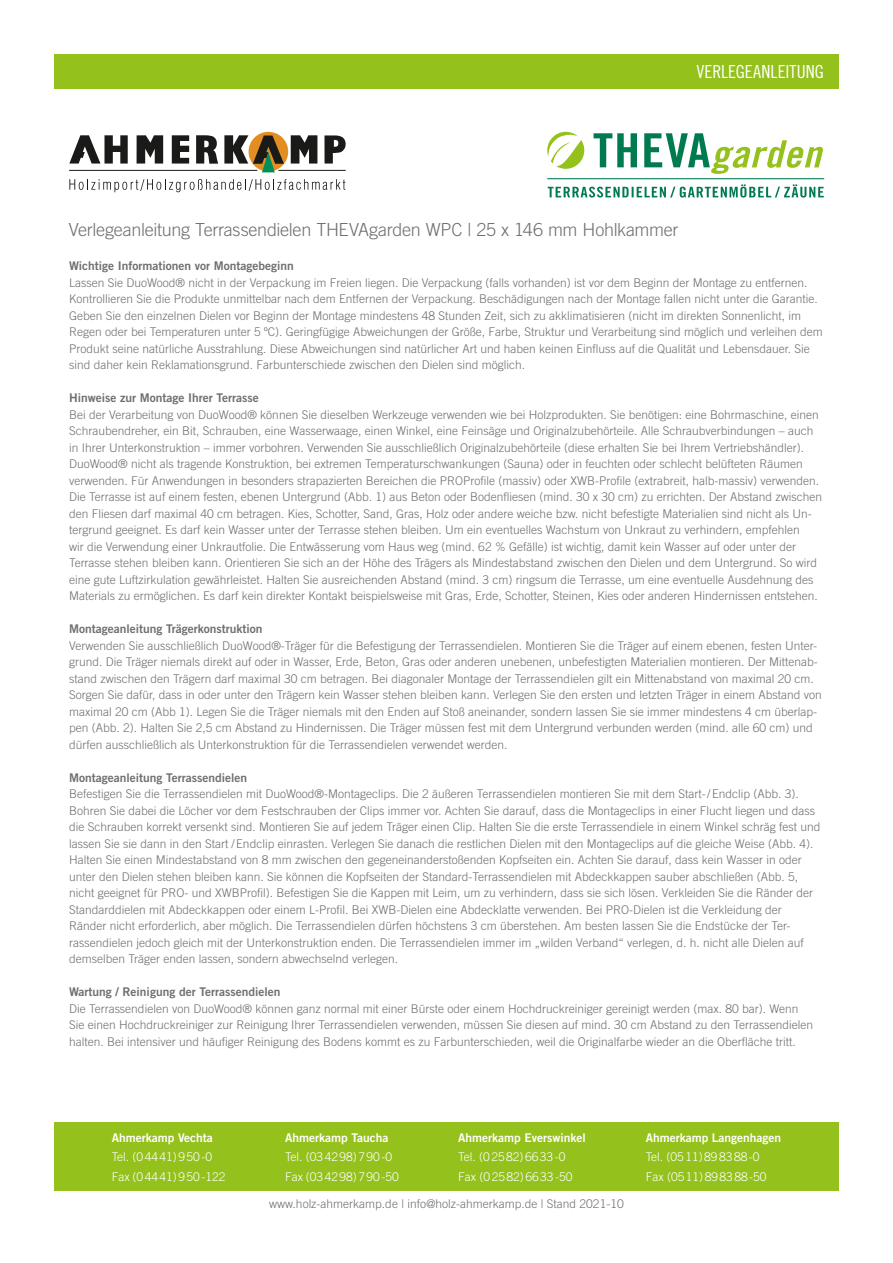
<style>
.page{position:relative;width:893px;height:1263px;background:#fff}
.page>*{position:absolute;margin:0;border:0;box-sizing:border-box;transform-origin:0 0}
.t1{font:300 18px "Trade Gothic LT Std";letter-spacing:-.015em;color:#6f6f6e}
.t2{font:18px "Trade Gothic LT Std Cn 18";letter-spacing:.005em;color:#fff}
.t3{font:300 12px/16.5px "Trade Gothic LT Std";color:#6f6f6e}
.t4{font:12px "Trade Gothic LT Std Bd 2";color:#6f6f6e}
.t5{font:300 12px/19.5px "Trade Gothic LT Std";color:#fff}
.t6{font:12px "Trade Gothic LT Std Bd 2";color:#fff}
</style>
<div class="page">
<div style="left:54px;top:54px;width:785px;height:34px;background:#94c11c"></div>
<svg style="left:547px;top:132px;width:37px;height:37px"></svg>
<svg style="left:594px;top:133px;width:229px;height:41px"></svg>
<hr style="left:547px;top:178px;width:277px;height:1px;background:#007b4f">
<svg style="left:548px;top:184px;width:276px;height:14px"></svg>
<svg style="left:172px;top:135px;width:17px;height:29px"></svg>
<svg style="left:137px;top:135px;width:26px;height:29px"></svg>
<svg style="left:69px;top:135px;width:59px;height:29px"></svg>
<svg style="left:291px;top:135px;width:26px;height:29px"></svg>
<div style="left:249px;top:132px;width:39px;height:39px;background:#e38e22;border-radius:50%"></div>
<svg style="left:224px;top:135px;width:60px;height:37px"></svg>
<svg style="left:196px;top:135px;width:22px;height:29px"></svg>
<svg style="left:324px;top:135px;width:22px;height:29px"></svg>
<svg style="left:69px;top:179px;width:276px;height:13px"></svg>
<hr style="left:278px;top:170px;width:68px;height:1px;background:#1a1a18">
<hr style="left:69px;top:170px;width:188px;height:1px;background:#1a1a18">
<div style="left:54px;top:1123px;width:785px;height:68px;background:#94c11c"></div>
<h1 class="t2" style="left:696px;top:60px;width:129px">VERLEGEANLEITUNG</h1>
<h1 class="t1" style="left:69px;top:219px;width:611px">Verlegeanleitung Terrassendielen THEVAgarden WPC | 25 x 146 mm Hohlkammer</h1>
<p class="t4" style="left:69px;top:258px;width:226px">Wichtige Informationen vor Montagebeginn</p>
<p class="t3" style="left:69px;top:274px;width:755px">Lassen Sie DuoWood® nicht in der Verpackung im Freien liegen. Die Verpackung (falls vorhanden) ist vor dem Beginn der Montage zu entfernen.<br>Kontrollieren Sie die Produkte unmittelbar nach dem Entfernen der Verpackung. Beschädigungen nach der Montage fallen nicht unter die Garantie.<br>Geben Sie den einzelnen Dielen vor Beginn der Montage mindestens 48 Stunden Zeit, sich zu akklimatisieren (nicht im direkten Sonnenlicht, im Regen oder bei Temperaturen unter 5 ºC). Geringfügige Abweichungen der Größe, Farbe, Struktur und Verarbeitung sind möglich und verleihen dem Produkt seine natürliche Ausstrahlung. Diese Abweichungen sind natürlicher Art und haben keinen Einfluss auf die Qualität und Lebensdauer. Sie sind daher kein Reklamationsgrund. Farbunterschiede zwischen den Dielen sind möglich.</p>
<p class="t4" style="left:69px;top:390px;width:191px">Hinweise zur Montage Ihrer Terrasse</p>
<p class="t3" style="left:69px;top:406px;width:755px">Bei der Verarbeitung von DuoWood® können Sie dieselben Werkzeuge verwenden wie bei Holzprodukten. Sie benötigen: eine Bohrmaschine, einen Schraubendreher, ein Bit, Schrauben, eine Wasserwaage, einen Winkel, eine Feinsäge und Originalzubehörteile. Alle Schraubverbindungen – auch in Ihrer Unterkonstruktion – immer vorbohren. Verwenden Sie ausschließlich Originalzubehörteile (diese erhalten Sie bei Ihrem Vertriebshändler).<br>DuoWood® nicht als tragende Konstruktion, bei extremen Temperaturschwankungen (Sauna) oder in feuchten oder schlecht belüfteten Räumen verwenden. Für Anwendungen in besonders strapazierten Bereichen die PROProfile (massiv) oder XWB-Profile (extrabreit, halb-massiv) verwenden.<br>Die Terrasse ist auf einem festen, ebenen Untergrund (Abb. 1) aus Beton oder Bodenfliesen (mind. 30 x 30 cm) zu errichten. Der Abstand zwischen den Fliesen darf maximal 40 cm betragen. Kies, Schotter, Sand, Gras, Holz oder andere weiche bzw. nicht befestigte Materialien sind nicht als Un&shy;tergrund geeignet. Es darf kein Wasser unter der Terrasse stehen bleiben. Um ein eventuelles Wachstum von Unkraut zu verhindern, empfehlen<br>wir die Verwendung einer Unkrautfolie. Die Entwässerung vom Haus weg (mind. 62 % Gefälle) ist wichtig, damit kein Wasser auf oder unter der Terrasse stehen bleiben kann. Orientieren Sie sich an der Höhe des Trägers als Mindestabstand zwischen den Dielen und dem Untergrund. So wird eine gute Luftzirkulation gewährleistet. Halten Sie ausreichenden Abstand (mind. 3 cm) ringsum die Terrasse, um eine eventuelle Ausdehnung des Materials zu ermöglichen. Es darf kein direkter Kontakt beispielsweise mit Gras, Erde, Schotter, Steinen, Kies oder anderen Hindernissen entstehen.</p>
<p class="t4" style="left:69px;top:621px;width:195px">Montageanleitung Trägerkonstruktion</p>
<p class="t3" style="left:69px;top:637px;width:754px">Verwenden Sie ausschließlich DuoWood®-Träger für die Befestigung der Terrassendielen. Montieren Sie die Träger auf einem ebenen, festen Unter&shy;grund. Die Träger niemals direkt auf oder in Wasser, Erde, Beton, Gras oder anderen unebenen, unbefestigten Materialien montieren. Der Mittenab&shy;stand zwischen den Trägern darf maximal 30 cm betragen. Bei diagonaler Montage der Terrassendielen gilt ein Mittenabstand von maximal 20 cm.<br>Sorgen Sie dafür, dass in oder unter den Trägern kein Wasser stehen bleiben kann. Verlegen Sie den ersten und letzten Träger in einem Abstand von maximal 20 cm (Abb 1). Legen Sie die Träger niemals mit den Enden auf Stoß aneinander, sondern lassen Sie sie immer mindestens 4 cm überlap&shy;pen (Abb. 2). Halten Sie 2,5 cm Abstand zu Hindernissen. Die Träger müssen fest mit dem Untergrund verbunden werden (mind. alle 60 cm) und dürfen ausschließlich als Unterkonstruktion für die Terrassendielen verwendet werden.</p>
<p class="t4" style="left:69px;top:770px;width:180px">Montageanleitung Terrassendielen</p>
<p class="t3" style="left:69px;top:785px;width:753px">Befestigen Sie die Terrassendielen mit DuoWood®-Montageclips. Die 2 äußeren Terrassendielen montieren Sie mit dem Start-/Endclip (Abb. 3).<br>Bohren Sie dabei die Löcher vor dem Festschrauben der Clips immer vor. Achten Sie darauf, dass die Montageclips in einer Flucht liegen und dass die Schrauben korrekt versenkt sind. Montieren Sie auf jedem Träger einen Clip. Halten Sie die erste Terrassendiele in einem Winkel schräg fest und lassen Sie sie dann in den Start /Endclip einrasten. Verlegen Sie danach die restlichen Dielen mit den Montageclips auf die gleiche Weise (Abb. 4).<br>Halten Sie einen Mindestabstand von 8 mm zwischen den gegeneinanderstoßenden Kopfseiten ein. Achten Sie darauf, dass kein Wasser in oder unter den Dielen stehen bleiben kann. Sie können die Kopfseiten der Standard-Terrassendielen mit Abdeckkappen sauber abschließen (Abb. 5, nicht geeignet für PRO- und XWBProfil). Befestigen Sie die Kappen mit Leim, um zu verhindern, dass sie sich lösen. Verkleiden Sie die Ränder der Standarddielen mit Abdeckkappen oder einem L-Profil. Bei XWB-Dielen eine Abdecklatte verwenden. Bei PRO-Dielen ist die Verkleidung der Ränder nicht erforderlich, aber möglich. Die Terrassendielen dürfen höchstens 3 cm überstehen. Am besten lassen Sie die Endstücke der Ter&shy;rassendielen jedoch gleich mit der Unterkonstruktion enden. Die Terrassendielen immer im „wilden Verband“ verlegen, d. h. nicht alle Dielen auf demselben Träger enden lassen, sondern abwechselnd verlegen.</p>
<p class="t4" style="left:69px;top:984px;width:213px">Wartung / Reinigung der Terrassendielen</p>
<p class="t3" style="left:69px;top:1000px;width:745px">Die Terrassendielen von DuoWood® können ganz normal mit einer Bürste oder einem Hochdruckreiniger gereinigt werden (max. 80 bar). Wenn<br>Sie einen Hochdruckreiniger zur Reinigung Ihrer Terrassendielen verwenden, müssen Sie diesen auf mind. 30 cm Abstand zu den Terrassendielen halten. Bei intensiver und häufiger Reinigung des Bodens kommt es zu Farbunterschieden, weil die Originalfarbe wieder an die Oberfläche tritt.</p>
<p class="t6" style="left:112px;top:1130px;width:103px">Ahmerkamp Vechta</p>
<p class="t5" style="left:112px;top:1147px;width:115px">Tel. (04441)950-0<br>Fax (04441)950-122</p>
<p class="t6" style="left:285px;top:1130px;width:105px">Ahmerkamp Taucha</p>
<p class="t5" style="left:285px;top:1147px;width:115px">Tel. (034298)790-0<br>Fax (034298)790-50</p>
<p class="t6" style="left:458px;top:1130px;width:129px">Ahmerkamp Everswinkel</p>
<p class="t5" style="left:458px;top:1147px;width:116px">Tel. (02582)6633-0<br>Fax (02582)6633-50</p>
<p class="t3" style="left:269px;top:1195px;width:356px">www.holz-ahmerkamp.de | info@holz-ahmerkamp.de | Stand 2021-10</p>
<p class="t6" style="left:646px;top:1130px;width:137px">Ahmerkamp Langenhagen</p>
<p class="t5" style="left:646px;top:1147px;width:122px">Tel. (0511)898388-0<br>Fax (0511)898388-50</p>
</div>
